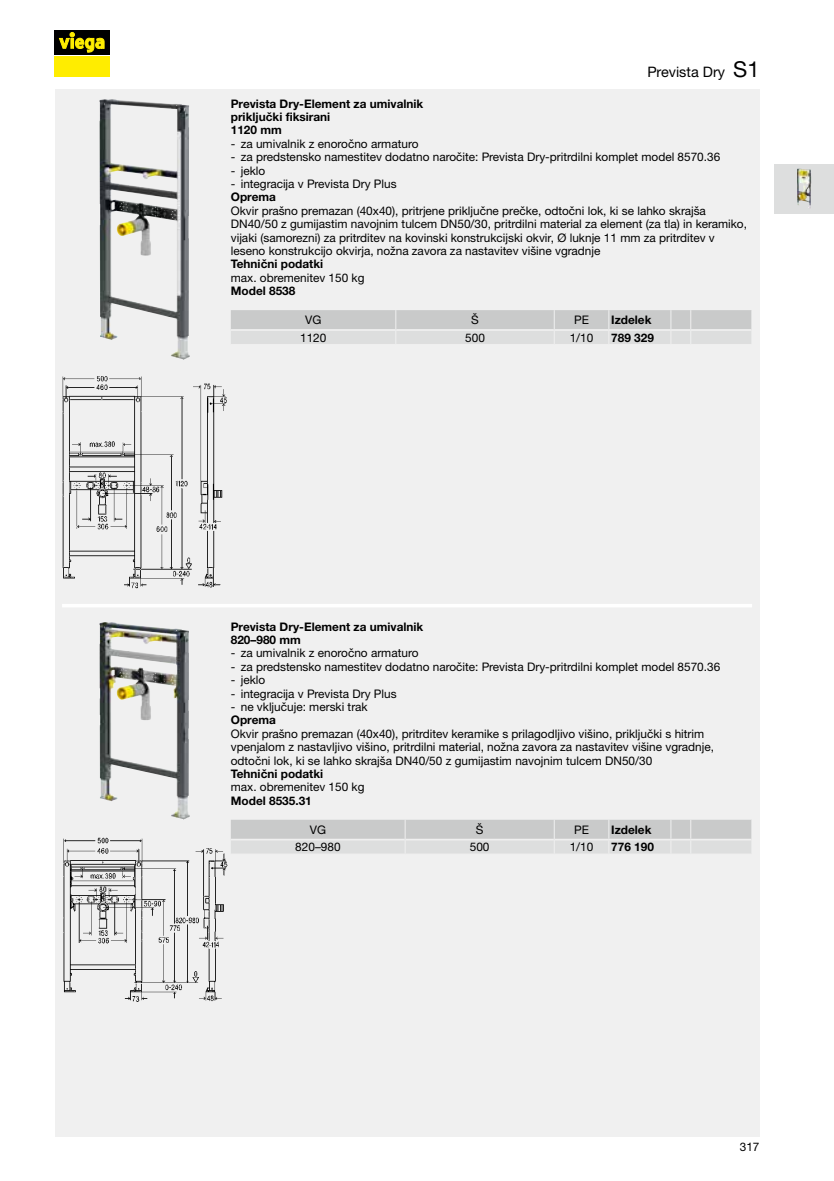
<style>
.page{position:relative;width:834px;height:1181px;background:#fff}
.page>*{position:absolute;margin:0;border:0;box-sizing:border-box;transform-origin:0 0}
.t1{font:14.35px "M Ying Hei PR Cfor Viega W4";color:#000}
.t2{font:11.9px/13.5px "M Ying Hei PR Cfor Viega W4";color:#000}
.t3{font:11.9px/13.5px "M Ying Hei PR Cfor Viega W7";color:#000}
.s1{font-size:21.88px}
</style>
<div class="page">
<div style="left:55px;top:89px;width:704px;height:1047px;background:#f0f0f0"></div>
<div style="left:774px;top:164px;width:59px;height:49px;background:#dddede"></div>
<img style="left:797px;top:169px;width:14px;height:39px">
<svg style="left:231px;top:310px;width:521px;height:34px;background:#d3d4d4"></svg>
<img style="left:100px;top:99px;width:90px;height:261px">
<img style="left:62px;top:376px;width:165px;height:213px">
<svg style="left:231px;top:820px;width:521px;height:34px;background:#d3d4d4"></svg>
<img style="left:100px;top:622px;width:90px;height:197px">
<img style="left:63px;top:837px;width:165px;height:165px">
<hr style="left:62px;top:604px;width:690px;height:3px;background:#fff">
<div style="left:55px;top:56px;width:55px;height:21px;background:#ffed00"></div>
<div style="left:55px;top:30px;width:55px;height:24px;background:#000"></div>
<svg style="left:59px;top:32px;width:45px;height:21px"></svg>
<p class="t1" style="left:647px;top:63px;width:113px">Prevista Dry <span class="s1">S1</span></p>
<p class="t3" style="left:231px;top:97px;width:194px">-Prevista -Dry-Element za umivalnik priključki fiksirani<br>1120 -mm</p>
<p class="t2" style="left:231px;top:137px;width:189px">- za umivalnik z enoročno armaturo</p>
<p class="t2" style="left:231px;top:150px;width:491px">- za predstensko namestitev dodatno naročite: Prevista -Dry-pritrdilni komplet model 8570.36</p>
<p class="t2" style="left:231px;top:164px;width:36px">- jeklo</p>
<p class="t2" style="left:231px;top:177px;width:167px">- integracija v Prevista -Dry -Plus</p>
<p class="t3" style="left:231px;top:190px;width:47px">Oprema</p>
<p class="t2" style="left:231px;top:204px;width:517px">Okvir prašno premazan (40x40), pritrjene priključne prečke, odtočni lok, ki se lahko skrajša DN40/50 z gumijastim navojnim tulcem DN50/30, pritrdilni material za element (za tla) in keramiko, vijaki (samorezni) za pritrditev na kovinski konstrukcijski okvir, Ø -luknje 11 -mm za pritrditev v leseno konstrukcijo okvirja, nožna zavora za nastavitev višine vgradnje</p>
<p class="t3" style="left:231px;top:257px;width:94px">Tehnični podatki</p>
<p class="t2" style="left:231px;top:271px;width:135px">max. obremenitev 150 -kg</p>
<p class="t3" style="left:231px;top:284px;width:66px">Model 8538</p>
<p class="t2" style="left:305px;top:313px;width:18px">VG</p>
<p class="t2" style="left:471px;top:313px;width:9px">Š</p>
<p class="t2" style="left:574px;top:313px;width:16px">PE</p>
<p class="t3" style="left:611px;top:313px;width:42px">Izdelek</p>
<p class="t2" style="left:300px;top:331px;width:28px">1120</p>
<p class="t2" style="left:465px;top:331px;width:21px">500</p>
<p class="t2" style="left:569px;top:330px;width:25px">1/10</p>
<p class="t3" style="left:611px;top:330px;width:44px">789 329</p>
<p class="t3" style="left:231px;top:619px;width:194px">-Prevista -Dry-Element za umivalnik<br>820–980 -mm</p>
<p class="t2" style="left:231px;top:646px;width:189px">- za umivalnik z enoročno armaturo</p>
<p class="t2" style="left:231px;top:660px;width:491px">- za predstensko namestitev dodatno naročite: Prevista -Dry-pritrdilni komplet model 8570.36</p>
<p class="t2" style="left:231px;top:673px;width:36px">- jeklo</p>
<p class="t2" style="left:231px;top:686px;width:167px">- integracija v Prevista -Dry -Plus</p>
<p class="t2" style="left:231px;top:700px;width:138px">- ne vključuje: merski trak</p>
<p class="t3" style="left:231px;top:713px;width:47px">Oprema</p>
<p class="t2" style="left:231px;top:727px;width:484px">Okvir prašno premazan (40x40), pritrditev keramike s prilagodljivo višino, priključki s hitrim vpenjalom z nastavljivo višino, pritrdilni material, nožna zavora za nastavitev višine vgradnje, odtočni lok, ki se lahko skrajša DN40/50 z gumijastim navojnim tulcem DN50/30</p>
<p class="t3" style="left:231px;top:767px;width:94px">Tehnični podatki</p>
<p class="t2" style="left:231px;top:780px;width:135px">max. obremenitev 150 -kg</p>
<p class="t3" style="left:231px;top:794px;width:82px">Model 8535.31</p>
<p class="t2" style="left:310px;top:823px;width:18px">VG</p>
<p class="t2" style="left:476px;top:823px;width:9px">Š</p>
<p class="t2" style="left:574px;top:823px;width:16px">PE</p>
<p class="t3" style="left:611px;top:823px;width:42px">Izdelek</p>
<p class="t2" style="left:295px;top:840px;width:47px">820–980</p>
<p class="t2" style="left:469px;top:840px;width:21px">500</p>
<p class="t2" style="left:569px;top:840px;width:25px">1/10</p>
<p class="t3" style="left:611px;top:840px;width:44px">776 190</p>
<p class="t2" style="left:739px;top:1140px;width:21px">317</p>
</div>
